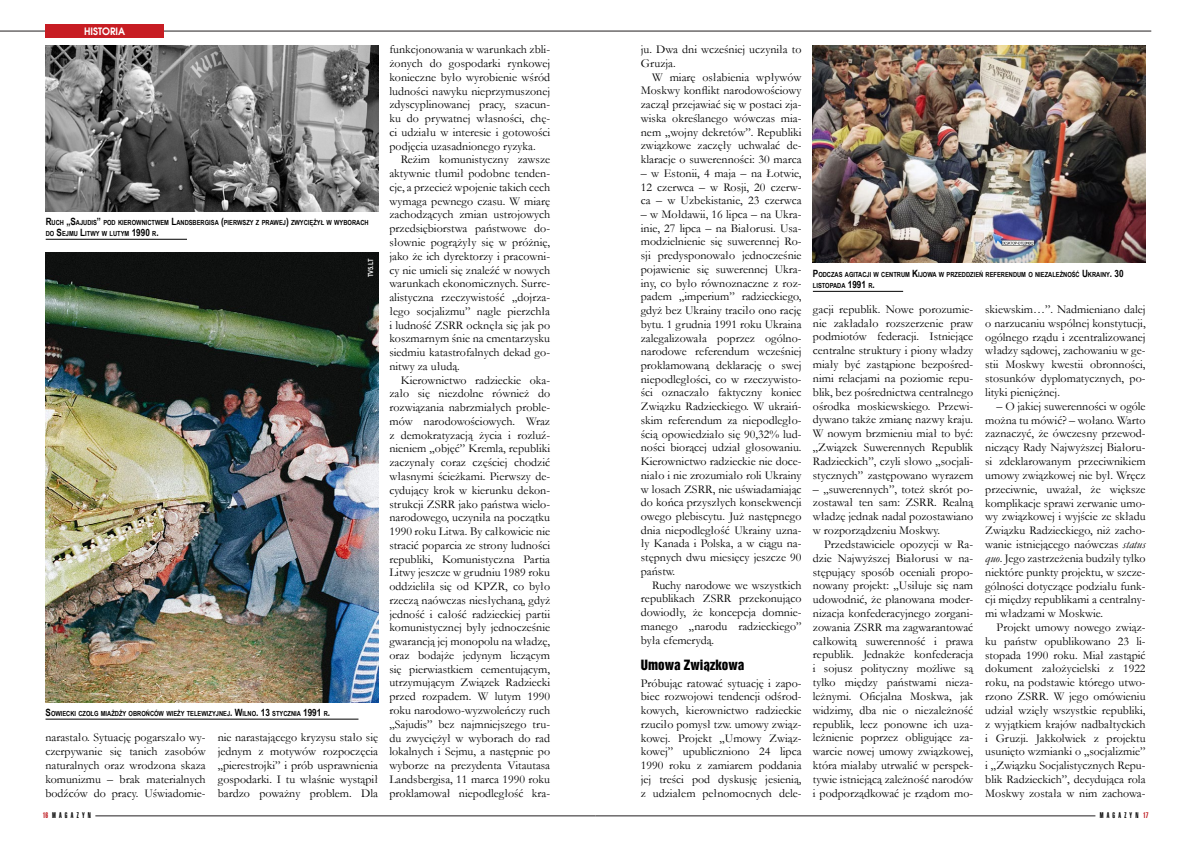
<style>
.page{position:relative;width:1191px;height:842px;background:#fff}
.page>*{position:absolute;margin:0;border:0;box-sizing:border-box;transform-origin:0 0}
.t1{font:13px "PL Switzerland Inserat Plain";color:#000}
.t2{font:12px/13.8px "Garamond";color:#000;text-align:justify}
.t3{font:700 10px "PL Avalon";color:#fff;scale:.95 1}
.t4{font:8px "Helios Ultra Compressed";letter-spacing:.4em;color:#000}
.t5{font:700 7px/11px "Arial Narrow";color:#000}
.t6{font:700 7px "Arial Narrow";color:#fff}
.s1{font-size:10px}
.s2{font-style:inherit}
.s3{font-style:italic}
.s4{color:#bc151b}
</style>
<div class="page">
<hr style="left:595px;top:816px;width:500px;height:1px;background:#221f20">
<hr style="left:95px;top:816px;width:500px;height:1px;background:#221f20">
<hr style="left:0;top:31px;width:1151px;height:1px;background:#221f20">
<img style="left:813px;top:45px;width:332px;height:217px">
<hr style="left:813px;top:291px;width:90px;height:1px;background:#000">
<div style="left:45px;top:24px;width:118px;height:14px;background:#c71d23"></div>
<img style="left:45px;top:45px;width:333px;height:167px">
<hr style="left:46px;top:239px;width:141px;height:1px;background:#000">
<img style="left:46px;top:252px;width:332px;height:450px">
<hr style="left:46px;top:719px;width:312px;height:1px;background:#000">
<p class="t3" style="left:45px;top:25px;width:86px">PAMIĘĆ HISTORIA</p>
<p class="t5" style="left:46px;top:217px;width:324px"><span class="s1">R</span>UCH <span class="s1">„S</span>AJUDIS<span class="s1">”</span> POD KIEROWNICTWEM <span class="s1">L</span>ANDSBERGISA <span class="s1">(</span>PIERWSZY Z PRAWEJ<span class="s1">)</span> ZWYCIĘŻYŁ W WYBORACH<br>DO <span class="s1">S</span>EJMU <span class="s1">L</span>ITWY W LUTYM <span class="s1">1990</span> R<span class="s1">.</span></p>
<p class="t6" style="left:365px;top:277px;width:20px;rotate:-90deg">TV5.<span class="s2">LT</span></p>
<p class="t5" style="left:46px;top:708px;width:286px"><span class="s1">S</span>OWIECKI CZOŁG MIAŻDŻY OBROŃCÓW WIEŻY TELEWIZYJNEJ<span class="s1">. W</span>ILNO<span class="s1">. 13</span> STYCZNIA <span class="s1">1991</span> R<span class="s1">.</span></p>
<p class="t2" style="left:45px;top:730px;width:162px">narastało. Sytuację pogarszało wy&shy;czerpywanie się tanich zasobów naturalnych oraz wrodzona skaza komunizmu – brak materialnych bodźców do pracy. Uświadomie-</p>
<p class="t2" style="left:218px;top:729px;width:162px">nie narastającego kryzysu stało się jednym z motywów rozpoczęcia „pierestrojki” i prób usprawnienia gospodarki. I tu właśnie wystąpił bardzo poważny problem. Dla</p>
<p class="t2" style="left:389px;top:42px;width:162px">funkcjonowania w warunkach zbli&shy;żonych do gospodarki rynkowej konieczne było wyrobienie wśród ludności nawyku nieprzymuszonej zdyscyplinowanej pracy, szacun&shy;ku do prywatnej własności, chę&shy;ci udziału w interesie i gotowości podjęcia uzasadnionego ryzyka.</p>
<p class="t2" style="left:389px;top:152px;width:162px;text-indent:11px">Reżim komunistyczny zawsze aktywnie tłumił podobne tenden&shy;cje, a przecież wpojenie takich cech wymaga pewnego czasu. W miarę zachodzących zmian ustrojowych przedsiębiorstwa państwowe do&shy;słownie pogrążyły się w próżnię, jako że ich dyrektorzy i pracowni&shy;cy nie umieli się znaleźć w nowych warunkach ekonomicznych. Surre&shy;alistyczna rzeczywistość „dojrza&shy;łego socjalizmu” nagle pierzchła i ludność ZSRR ocknęła się jak po koszmarnym śnie na cmentarzysku siedmiu katastrofalnych dekad go&shy;nitwy za ułudą.</p>
<p class="t2" style="left:389px;top:373px;width:162px;text-indent:11px">Kierownictwo radzieckie oka&shy;zało się niezdolne również do rozwiązania nabrzmiałych proble&shy;mów narodowościowych. Wraz z demokratyzacją życia i rozluź&shy;nieniem „objęć” Kremla, republiki zaczynały coraz częściej chodzić własnymi ścieżkami. Pierwszy de&shy;cydujący krok w kierunku dekon&shy;strukcji ZSRR jako państwa wielo&shy;narodowego, uczyniła na początku 1990 roku Litwa. By całkowicie nie stracić poparcia ze strony ludności republiki, Komunistyczna Partia Litwy jeszcze w grudniu 1989 roku oddzieliła się od KPZR, co było rzeczą naówczas niesłychaną, gdyż jedność i całość radzieckiej partii komunistycznej były jednocześnie gwarancją jej monopolu na władzę, oraz bodajże jedynym liczącym się pierwiastkiem cementującym, utrzymującym Związek Radziecki przed rozpadem. W lutym 1990 roku narodowo-wyzwoleńczy ruch „Sajudis” bez najmniejszego tru&shy;du zwyciężył w wyborach do rad lokalnych i Sejmu, a następnie po wyborze na prezydenta Vitautasa Landsbergisa, 11 marca 1990 roku proklamował niepodległość kra-</p>
<p class="t2" style="left:641px;top:42px;width:162px">ju. Dwa dni wcześniej uczyniła to<br>Gruzja.</p>
<p class="t2" style="left:641px;top:70px;width:162px;text-indent:11px">W miarę osłabienia wpływów Moskwy konflikt narodowościowy zaczął przejawiać się w postaci zja&shy;wiska określanego wówczas mia&shy;nem „wojny dekretów”. Republiki związkowe zaczęły uchwalać de&shy;klaracje o suwerenności: 30 marca</p>
<p class="t2" style="left:641px;top:166px;width:162px">– w Estonii, 4 maja – na Łotwie, 12 czerwca – w Rosji, 20 czerw&shy;ca – w Uzbekistanie, 23 czerwca</p>
<p class="t2" style="left:641px;top:207px;width:162px">– w Mołdawii, 16 lipca – na Ukra&shy;inie, 27 lipca – na Białorusi. Usa&shy;modzielnienie się suwerennej Ro&shy;sji predysponowało jednocześnie pojawienie się suwerennej Ukra&shy;iny, co było równoznaczne z roz&shy;padem „imperium” radzieckiego, gdyż bez Ukrainy traciło ono rację bytu. 1 grudnia 1991 roku Ukraina zalegalizowała poprzez ogólno&shy;narodowe referendum wcześniej proklamowaną deklarację o swej niepodległości, co w rzeczywisto&shy;ści oznaczało faktyczny koniec Związku Radzieckiego. W ukraiń&shy;skim referendum za niepodległo&shy;ścią opowiedziało się 90,32% lud&shy;ności biorącej udział głosowaniu.<br>Kierownictwo radzieckie nie doce&shy;niało i nie zrozumiało roli Ukrainy w losach ZSRR, nie uświadamiając do końca przyszłych konsekwencji owego plebiscytu. Już następnego dnia niepodległość Ukrainy uzna&shy;ły Kanada i Polska, a w ciągu na&shy;stępnych dwu miesięcy jeszcze 90 państw.</p>
<p class="t2" style="left:641px;top:578px;width:162px;text-indent:11px">Ruchy narodowe we wszystkich republikach ZSRR przekonująco dowiodły, że koncepcja domnie&shy;manego „narodu radzieckiego” była efemerydą.</p>
<p class="t1" style="left:641px;top:657px;width:105px">Umowa Związkowa</p>
<p class="t2" style="left:641px;top:676px;width:162px">Próbując ratować sytuację i zapo&shy;biec rozwojowi tendencji odśrod&shy;kowych, kierownictwo radzieckie rzuciło pomysł tzw. umowy związ&shy;kowej. Projekt „Umowy Związ&shy;kowej” upubliczniono 24 lipca 1990 roku z zamiarem poddania jej treści pod dyskusję jesienią, z udziałem pełnomocnych dele-</p>
<p class="t5" style="left:813px;top:269px;width:312px"><span class="s1">P</span>ODCZAS AGITACJI W CENTRUM <span class="s1">K</span>IJOWA W PRZEDDZIEŃ REFERENDUM O NIEZALEŻNOŚĆ <span class="s1">U</span> KRAINY<span class="s1">. 30<br></span>LISTOPADA <span class="s1">1991</span> R<span class="s1">.</span></p>
<p class="t2" style="left:813px;top:302px;width:162px">gacji republik. Nowe porozumie&shy;nie zakładało rozszerzenie praw podmiotów federacji. Istniejące centralne struktury i piony władzy miały być zastąpione bezpośred&shy;nimi relacjami na poziomie repu&shy;blik, bez pośrednictwa centralnego ośrodka moskiewskiego. Przewi&shy;dywano także zmianę nazwy kraju.<br>W nowym brzmieniu miał to być: „Związek Suwerennych Republik Radzieckich”, czyli słowo „socjali&shy;stycznych” zastępowano wyrazem</p>
<p class="t2" style="left:813px;top:482px;width:162px">– „suwerennych”, toteż skrót po&shy;zostawał ten sam: ZSRR. Realną władzę jednak nadal pozostawiano w rozporządzeniu Moskwy.</p>
<p class="t2" style="left:813px;top:537px;width:162px;text-indent:11px">Przedstawiciele opozycji w Ra&shy;dzie Najwyższej Białorusi w na&shy;stępujący sposób oceniali propo&shy;nowany projekt: „Usiłuje się nam udowodnić, że planowana moder&shy;nizacja konfederacyjnego zorgani&shy;zowania ZSRR ma zagwarantować całkowitą suwerenność i prawa republik. Jednakże konfederacja i sojusz polityczny możliwe są tylko między państwami nieza&shy;leżnymi. Oficjalna Moskwa, jak widzimy, dba nie o niezależność republik, lecz ponowne ich uza&shy;leżnienie poprzez obligujące za&shy;warcie nowej umowy związkowej, która miałaby utrwalić w perspek&shy;tywie istniejącą zależność narodów i podporządkować je rządom mo-</p>
<p class="t2" style="left:985px;top:302px;width:162px">skiewskim…”. Nadmieniano dalej o narzucaniu wspólnej konstytucji, ogólnego rządu i zcentralizowanej władzy sądowej, zachowaniu w ge&shy;stii Moskwy kwestii obronności, stosunków dyplomatycznych, po&shy;lityki pieniężnej.</p>
<p class="t2" style="left:985px;top:399px;width:162px;text-indent:11px">– O jakiej suwerenności w ogóle można tu mówić? – wołano. Warto zaznaczyć, że ówczesny przewod&shy;niczący Rady Najwyższej Białoru&shy;si zdeklarowanym przeciwnikiem umowy związkowej nie był. Wręcz przeciwnie, uważał, że większe komplikacje sprawi zerwanie umo&shy;wy związkowej i wyjście ze składu Związku Radzieckiego, niż zacho&shy;wanie istniejącego naówczas <span class="s3">status quo</span>. Jego zastrzeżenia budziły tylko niektóre punkty projektu, w szcze&shy;gólności dotyczące podziału funk&shy;cji między republikami a centralny&shy;mi władzami w Moskwie.</p>
<p class="t2" style="left:985px;top:620px;width:162px;text-indent:11px">Projekt umowy nowego związ&shy;ku państw opublikowano 23 li&shy;stopada 1990 roku. Miał zastąpić dokument założycielski z 1922 roku, na podstawie którego utwo&shy;rzono ZSRR. W jego omówieniu udział wzięły wszystkie republiki, z wyjątkiem krajów nadbałtyckich i Gruzji. Jakkolwiek z projektu usunięto wzmianki o „socjalizmie” i „Związku Socjalistycznych Repu&shy;blik Radzieckich”, decydująca rola Moskwy została w nim zachowa-</p>
<p class="t4" style="left:43px;top:811px;width:50px"><span class="s4">16</span> MAGAZYN</p>
<p class="t4" style="left:1099px;top:810px;width:50px">MAGAZYN <span class="s4">17</span></p>
</div>
